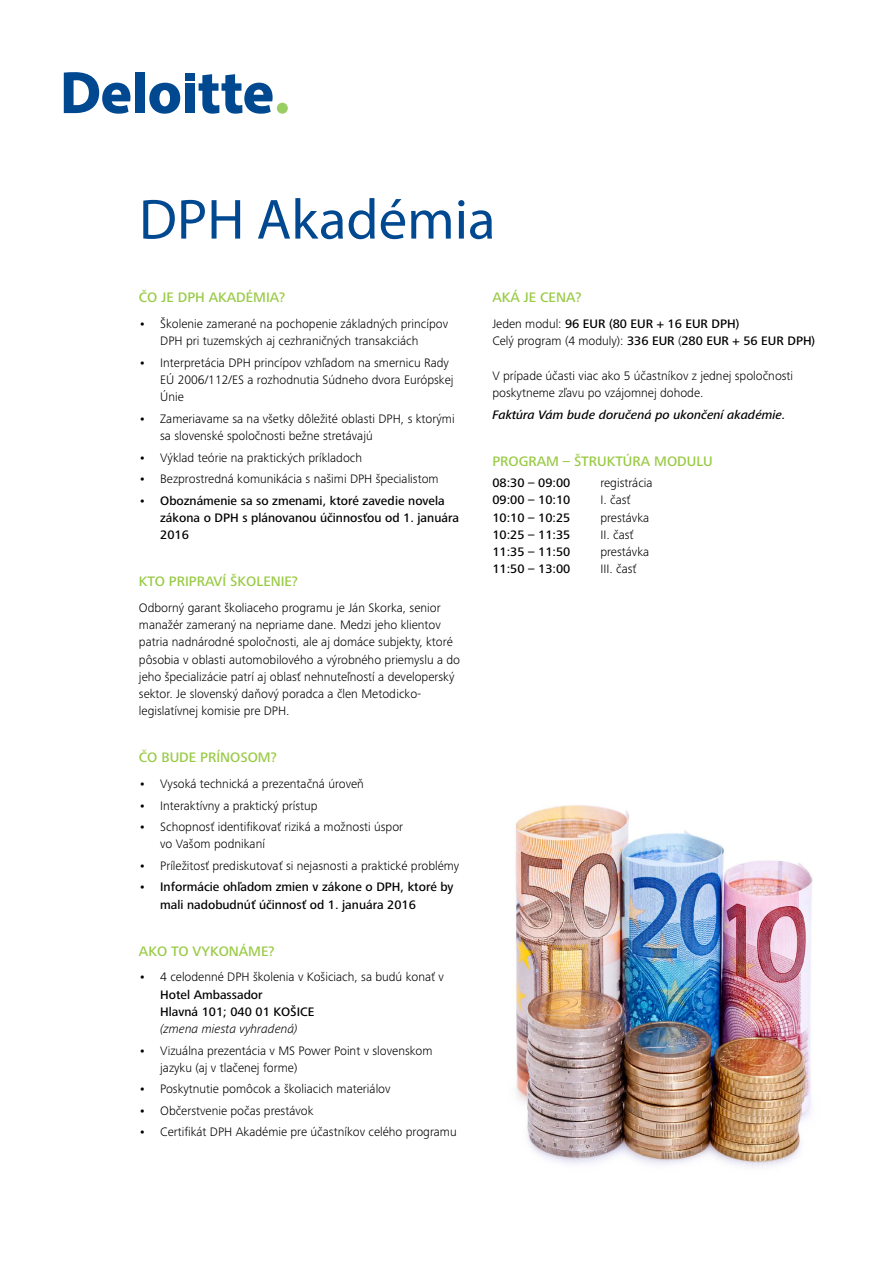
<style>
.page{position:relative;width:893px;height:1263px;background:#fff}
.page>*{position:absolute;margin:0;border:0;box-sizing:border-box;transform-origin:0 0}
.t1{font:57px "Myriad Pro";color:#004990}
.t2{font:500 14.25px "Frutiger Next Pro";color:#99ca45}
.t3{font:300 12.75px/17.2px "Frutiger Next Pro";color:#000}
.t4{font:500 12.75px/17.2px "Frutiger Next Pro";color:#000}
.t5{font:italic 500 12.75px "Frutiger Next Pro";color:#000}
.t6{font:italic 300 12.75px "Frutiger Next Pro";color:#000}
.s1{font-weight:500;font-style:italic}
.s2{font-style:italic}
.s3{font-weight:500}
.s4{font-weight:300}
</style>
<div class="page">
<div style="left:135px;top:73px;width:10px;height:40px;background:#004990"></div>
<svg style="left:149px;top:83px;width:31px;height:31px"></svg>
<div style="left:185px;top:83px;width:10px;height:30px;background:#004990"></div>
<div style="left:185px;top:73px;width:10px;height:8px;background:#004990"></div>
<svg style="left:199px;top:74px;width:74px;height:40px"></svg>
<svg style="left:64px;top:72px;width:66px;height:42px"></svg>
<div style="left:277px;top:103px;width:11px;height:11px;background:#9bcd65;border-radius:50%"></div>
<img style="left:515px;top:805px;width:298px;height:362px">
<h1 class="t1" style="left:139px;top:184px;width:358px">DPH Akadémia</h1>
<p class="t2" style="left:139px;top:289px;width:148px">ČO JE DPH AKADÉMIA?</p>
<p class="t3" style="left:160px;top:315px;width:289px;text-indent:-21px"><span class="s1">•</span> Školenie zamerané na pochopenie základných princípov<br>DPH pri tuzemských aj cezhraničných transakciách</p>
<p class="t3" style="left:160px;top:354px;width:295px;text-indent:-21px"><span class="s1">•</span> Interpretácia DPH princípov vzhľadom na smernicu Rady<br>EÚ 2006/112/ES a rozhodnutia Súdneho dvora Európskej<br>Únie</p>
<p class="t3" style="left:160px;top:410px;width:296px;text-indent:-21px"><span class="s1">•</span> Zameriavame sa na všetky dôležité oblasti DPH, s ktorými sa slovenské spoločnosti bežne stretávajú</p>
<p class="t3" style="left:139px;top:449px;width:225px"><span class="s1">•</span> Výklad teórie na praktických príkladoch</p>
<p class="t3" style="left:139px;top:470px;width:301px"><span class="s1">•</span> Bezprostredná komunikácia s našimi DPH špecialistom</p>
<p class="t4" style="left:160px;top:492px;width:300px;text-indent:-21px"><span class="s2">•</span> Oboznámenie sa so zmenami, ktoré zavedie novela zákona o DPH s plánovanou účinnosťou od 1. januára<br>2016</p>
<p class="t2" style="left:139px;top:573px;width:161px">KTO PRIPRAVÍ ŠKOLENIE?</p>
<p class="t3" style="left:139px;top:599px;width:323px">Odborný garant školiaceho programu je Ján Skorka, senior manažér zameraný na nepriame dane. Medzi jeho klientov patria nadnárodné spoločnosti, ale aj domáce subjekty, ktoré pôsobia v oblasti automobilového a výrobného priemyslu a do jeho špecializácie patrí aj oblasť nehnuteľností a developerský sektor. Je slovenský daňový poradca a člen Metodicko&shy;legislatívnej komisie pre DPH.</p>
<p class="t2" style="left:139px;top:749px;width:139px">ČO BUDE PRÍNOSOM?</p>
<p class="t3" style="left:139px;top:775px;width:227px"><span class="s1">•</span> Vysoká technická a prezentačná úroveň</p>
<p class="t3" style="left:139px;top:797px;width:180px"><span class="s1">•</span> Interaktívny a praktický prístup</p>
<p class="t3" style="left:160px;top:818px;width:244px;text-indent:-21px"><span class="s1">•</span> Schopnosť identifikovať riziká a možnosti úspor vo Vašom podnikaní</p>
<p class="t3" style="left:139px;top:857px;width:322px"><span class="s1">•</span> Príležitosť prediskutovať si nejasnosti a praktické problémy</p>
<p class="t4" style="left:160px;top:878px;width:295px;text-indent:-21px"><span class="s2">•</span> Informácie ohľadom zmien v zákone o DPH, ktoré by mali nadobudnúť účinnosť od 1. januára 2016</p>
<p class="t2" style="left:139px;top:943px;width:137px">AKO TO VYKONÁME?</p>
<p class="t3" style="left:160px;top:968px;width:285px;text-indent:-21px"><span class="s1">•</span> 4 celodenné DPH školenia v Košiciach, sa budú konať v<br><span class="s3">Hotel Ambassador<br>Hlavná 101; 040 01 KOŠICE</span></p>
<p class="t6" style="left:160px;top:1022px;width:139px">(zmena miesta vyhradená)</p>
<p class="t3" style="left:160px;top:1042px;width:274px;text-indent:-21px"><span class="s1">•</span> Vizuálna prezentácia v MS Power Point v slovenskom jazyku (aj v tlačenej forme)</p>
<p class="t3" style="left:139px;top:1080px;width:253px"><span class="s1">•</span> Poskytnutie pomôcok a školiacich materiálov</p>
<p class="t3" style="left:139px;top:1102px;width:176px"><span class="s1">•</span> Občerstvenie počas prestávok</p>
<p class="t3" style="left:139px;top:1123px;width:319px"><span class="s1">•</span> Certifikát DPH Akadémie pre účastníkov celého programu</p>
<p class="t2" style="left:492px;top:289px;width:91px">AKÁ JE CENA?</p>
<p class="t4" style="left:492px;top:315px;width:324px"><span class="s4">Jeden modul:</span> 96 EUR (80 EUR + 16 EUR DPH)<br><span class="s4">Celý program (4 moduly):</span> 336 EUR <span class="s4">(</span>280 EUR + 56 EUR DPH)</p>
<p class="t3" style="left:492px;top:367px;width:302px">V prípade účasti viac ako 5 účastníkov z jednej spoločnosti poskytneme zľavu po vzájomnej dohode.</p>
<p class="t5" style="left:492px;top:407px;width:295px">Faktúra Vám bude doručená po ukončení akadémie.</p>
<p class="t2" style="left:492px;top:453px;width:222px">PROGRAM – ŠTRUKTÚRA MODULU</p>
<p class="t4" style="left:492px;top:474px;width:80px">08:30 – 09:00</p>
<p class="t3" style="left:600px;top:474px;width:54px">registrácia</p>
<p class="t4" style="left:492px;top:491px;width:80px">09:00 – 10:10</p>
<p class="t3" style="left:600px;top:491px;width:32px">I. časť</p>
<p class="t4" style="left:492px;top:509px;width:80px">10:10 – 10:25</p>
<p class="t3" style="left:600px;top:509px;width:50px">prestávka</p>
<p class="t4" style="left:492px;top:526px;width:80px">10:25 – 11:35</p>
<p class="t3" style="left:600px;top:526px;width:35px">II. časť</p>
<p class="t4" style="left:492px;top:543px;width:80px">11:35 – 11:50</p>
<p class="t3" style="left:600px;top:543px;width:50px">prestávka</p>
<p class="t4" style="left:492px;top:560px;width:80px">11:50 – 13:00</p>
<p class="t3" style="left:600px;top:560px;width:38px">III. časť</p>
</div>
